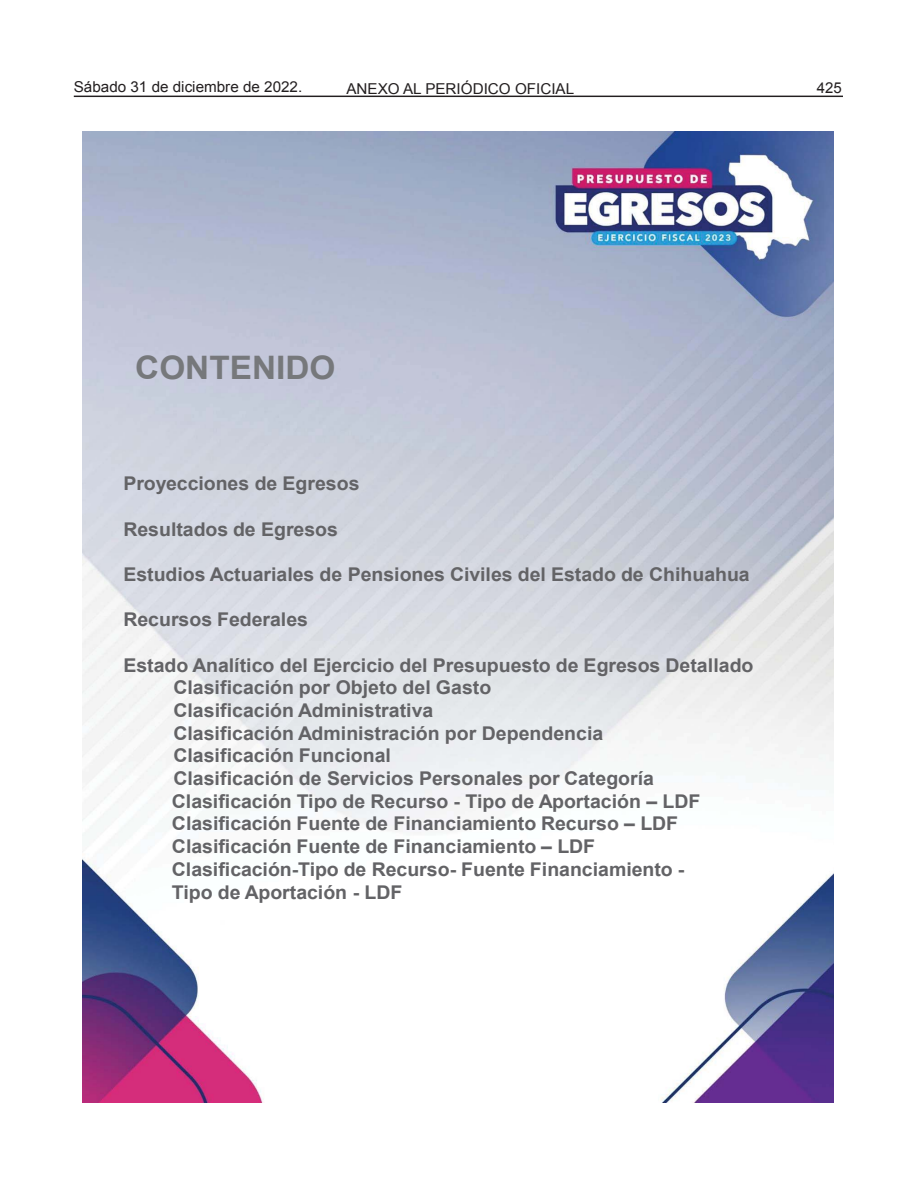
<style>
.page{position:relative;width:918px;height:1188px;background:#fff}
.page>*{position:absolute;margin:0;border:0;box-sizing:border-box;transform-origin:0 0}
.t1{font:700 32.4px "Arial";color:#76787b}
.t2{font:700 18.9px/22.6px "Arial";color:#636366}
.t3{font:15px "Arial";color:#231f20}
.s1{font-style:inherit}
</style>
<div class="page">
<hr style="left:74px;top:96px;width:769px;height:1px;background:#231f20">
<img style="left:83px;top:131px;width:750px;height:971px">
<div style="left:309px;top:986px;width:281px;height:118px;background:#fff"></div>
<p class="t3" style="left:74px;top:77px;width:230px">Sábado 31 de diciembre de 2022.</p>
<p class="t3" style="left:346px;top:79px;width:229px">ANEXO AL PERIÓDICO OFICIAL</p>
<p class="t3" style="left:817px;top:78px;width:27px">425</p>
<p class="t1" style="left:135px;top:344px;width:202px">CONTENIDO</p>
<p class="t2" style="left:123px;top:473px;width:238px">Proyecciones de Egresos</p>
<p class="t2" style="left:123px;top:518px;width:216px">Resultados de Egresos</p>
<p class="t2" style="left:123px;top:563px;width:628px">Estudios Actuariales de Pensiones Civiles del Estado de Chihuahua</p>
<p class="t2" style="left:123px;top:609px;width:186px">Recursos Federales</p>
<p class="t2" style="left:172px;top:654px;width:583px;text-indent:-49px">Estado Analítico del Ejercicio del Presupuesto de Egresos Detallado Clasificación por Objeto del Gasto<br>Clasificación Administrativa<br>Clasificación Administración por Dependencia<br>Clasificación Funcional<br>Clasificación de Servicios Personales por Categoría Clasificación Tipo de Recurso - Tipo de Aportación <span class="s1">–</span> LDF Clasificación Fuente de Financiamiento Recurso <span class="s1">–</span> LDF Clasificación Fuente de Financiamiento <span class="s1">–</span> LDF Clasificación-Tipo de Recurso- Fuente Financiamiento -<br>Tipo de Aportación - LDF</p>
</div>
